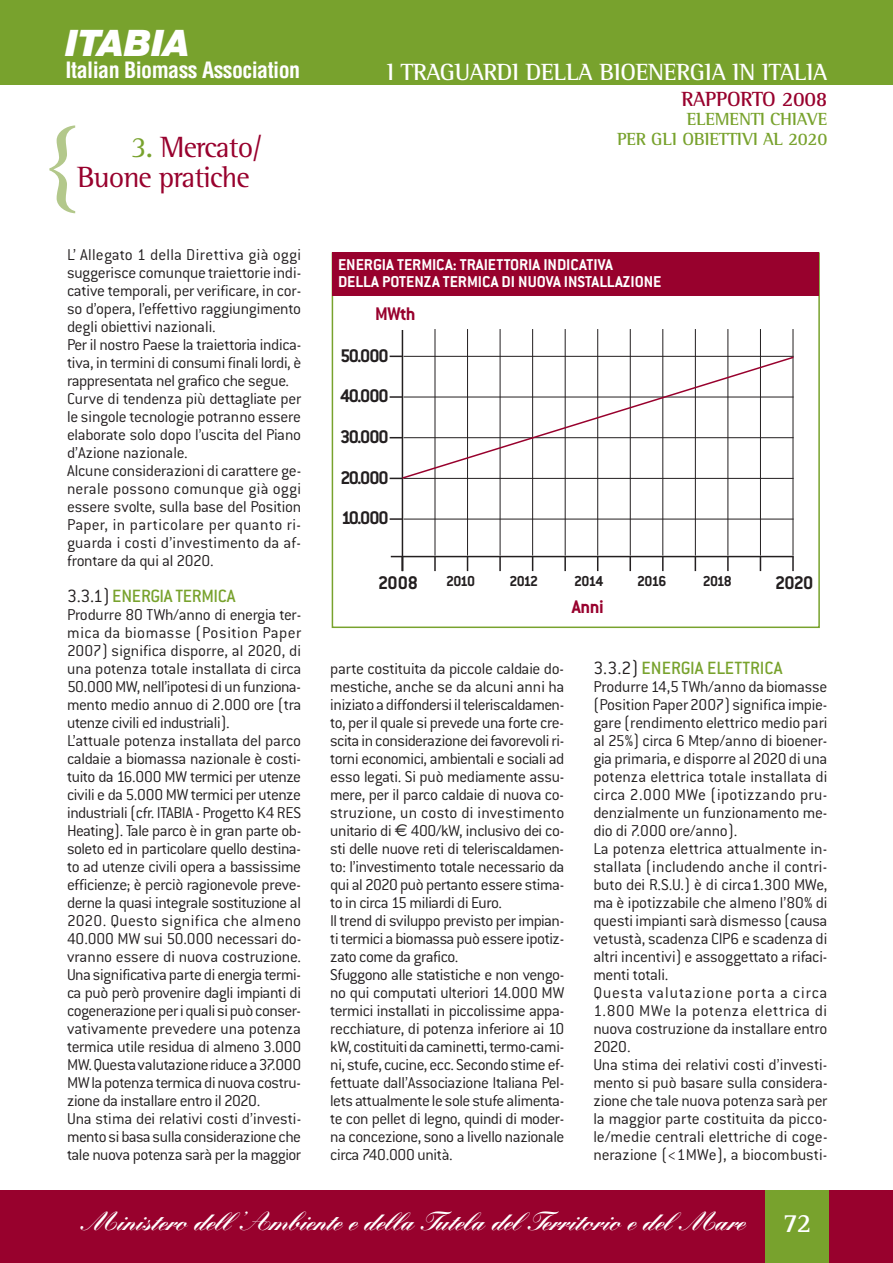
<style>
.page{position:relative;width:893px;height:1263px;background:#fff}
.page>*{position:absolute;margin:0;border:0;box-sizing:border-box;transform-origin:0 0}
.t1{font:88.05px "Rotis Serif";color:#b3c88b}
.t2{font:italic 900 36.6px "Helvetica Neue";color:#fff}
.t3{font:30px "Rotis Semi Serif";letter-spacing:-.03em;color:#98012d}
.t4{font:700 27px "Rotis Semi Serif";color:#fff}
.t5{font:900 25.5px "Kuenstler Script";letter-spacing:-.02em;color:#fff}
.t6{font:700 24px "Rotis Semi Serif";letter-spacing:-.015em;color:#fff}
.t7{font:700 condensed 21.9px "Helvetica";letter-spacing:-.025em;color:#fff}
.t8{font:700 21px "Rotis Semi Serif";letter-spacing:-.015em;color:#98012d}
.t9{font:700 20.1px/40.7px "Conduit ITC";letter-spacing:-.05em;color:#231f20;text-align:justify}
.t10{font:700 20.1px "Conduit ITC";letter-spacing:-.02em;color:#98012d}
.t11{font:500 19.5px "Conduit ITC";letter-spacing:-.015em;color:#78a22d}
.t12{font:700 18px/19.5px "Rotis Semi Serif";letter-spacing:-.015em;color:#78a22d;text-align:right}
.t13{font:300 17.25px/18px "Conduit ITC";letter-spacing:-.015em;color:#231f20}
.t14{font:700 17.25px/16.5px "Conduit ITC";color:#fff}
.t15{font:700 15.75px "Conduit ITC";letter-spacing:-.075em;color:#231f20}
.s1{color:#78a22d}
.s2{font-weight:300;color:#231f20}
.s3{font-family:"Euro Sans";font-weight:400}
</style>
<div class="page">
<div style="left:0;top:1px;width:893px;height:84px;background:#78a22d"></div>
<div style="left:1px;top:1190px;width:892px;height:73px;background:#98012d"></div>
<div style="left:765px;top:1190px;width:64px;height:73px;background:#78a22d"></div>
<div style="left:332px;top:252px;width:486px;height:43px;background:#98012d"></div>
<hr style="left:402px;top:330px;width:1px;height:241px;background:#231f20">
<svg style="left:434px;top:557px;width:2px;height:14px"></svg>
<svg style="left:467px;top:557px;width:1px;height:14px"></svg>
<svg style="left:499px;top:557px;width:2px;height:14px"></svg>
<svg style="left:532px;top:557px;width:1px;height:14px"></svg>
<svg style="left:564px;top:557px;width:2px;height:14px"></svg>
<svg style="left:597px;top:557px;width:1px;height:14px"></svg>
<svg style="left:629px;top:557px;width:2px;height:14px"></svg>
<svg style="left:662px;top:557px;width:2px;height:14px"></svg>
<svg style="left:695px;top:557px;width:1px;height:14px"></svg>
<svg style="left:727px;top:557px;width:2px;height:14px"></svg>
<svg style="left:760px;top:557px;width:1px;height:14px"></svg>
<svg style="left:792px;top:556px;width:2px;height:15px"></svg>
<hr style="left:391px;top:556px;width:402px;height:1px;background:#231f20">
<svg style="left:390px;top:396px;width:11px;height:2px"></svg>
<hr style="left:403px;top:519px;width:391px;height:1px;background:#231f20">
<svg style="left:390px;top:518px;width:12px;height:2px"></svg>
<hr style="left:435px;top:329px;width:1px;height:227px;background:#231f20">
<hr style="left:467px;top:329px;width:1px;height:227px;background:#231f20">
<hr style="left:500px;top:329px;width:1px;height:227px;background:#231f20">
<hr style="left:532px;top:329px;width:1px;height:227px;background:#231f20">
<hr style="left:565px;top:329px;width:1px;height:227px;background:#231f20">
<hr style="left:597px;top:329px;width:1px;height:227px;background:#231f20">
<hr style="left:630px;top:329px;width:1px;height:227px;background:#231f20">
<hr style="left:663px;top:329px;width:1px;height:227px;background:#231f20">
<hr style="left:695px;top:329px;width:1px;height:227px;background:#231f20">
<hr style="left:728px;top:329px;width:1px;height:227px;background:#231f20">
<hr style="left:760px;top:329px;width:1px;height:227px;background:#231f20">
<hr style="left:793px;top:329px;width:1px;height:227px;background:#231f20">
<svg style="left:401px;top:355px;width:393px;height:125px"></svg>
<h2 class="t2" style="left:66px;top:30px;width:126px">ITABIA</h2>
<p class="t7" style="left:66px;top:58px;width:236px">Italian Biomass Association</p>
<h1 class="t1" style="left:39px;top:128px;width:47px">{</h1>
<h3 class="t3" style="left:131px;top:136px;width:133px"><span class="s1">3.</span> Mercato/</h3>
<h3 class="t3" style="left:77px;top:167px;width:174px">Buone pratiche</h3>
<p class="t13" style="left:67px;top:248px;width:236px">L’ Allegato 1 della Direttiva già oggi suggerisce comunque traiettorie indi&shy;cative temporali, per verificare, in cor&shy;so d’opera, l’effettivo raggiungimento degli obiettivi nazionali.<br>Per il nostro Paese la traiettoria indica&shy;tiva, in termini di consumi finali lordi, è rappresentata nel grafico che segue.<br>Curve di tendenza più dettagliate per le singole tecnologie potranno essere elaborate solo dopo l’uscita del Piano d’Azione nazionale.<br>Alcune considerazioni di carattere ge&shy;nerale possono comunque già oggi essere svolte, sulla base del Position Paper, in particolare per quanto ri&shy;guarda i costi d’investimento da af&shy;frontare da qui al 2020.</p>
<p class="t11" style="left:67px;top:590px;width:170px"><span class="s2">3.3.1)</span> ENERGIA TERMICA</p>
<p class="t13" style="left:67px;top:608px;width:236px">Produrre 80 TWh/anno di energia ter&shy;mica da biomasse (Position Paper 2007) significa disporre, al 2020, di una potenza totale installata di circa 50.000 MW, nell’ipotesi di un funziona&shy;mento medio annuo di 2.000 ore (tra utenze civili ed industriali).<br>L’attuale potenza installata del parco caldaie a biomassa nazionale è costi&shy;tuito da 16.000 MW termici per utenze civili e da 5.000 MW termici per utenze industriali (cfr. ITABIA - Progetto K4 RES Heating). Tale parco è in gran parte ob&shy;soleto ed in particolare quello destina&shy;to ad utenze civili opera a bassissime efficienze; è perciò ragionevole preve&shy;derne la quasi integrale sostituzione al 2020. Questo significa che almeno 40.000 MW sui 50.000 necessari do&shy;vranno essere di nuova costruzione.<br>Una significativa parte di energia termi&shy;ca può però provenire dagli impianti di cogenerazione per i quali si può conser&shy;vativamente prevedere una potenza termica utile residua di almeno 3.000<br>MW. Questa valutazione riduce a 37.000<br>MW la potenza termica di nuova costru&shy;zione da installare entro il 2020.<br>Una stima dei relativi costi d’investi&shy;mento si basa sulla considerazione che tale nuova potenza sarà per la maggior</p>
<h3 class="t6" style="left:387px;top:64px;width:442px">I TRAGUARDI DELLA BIOENERGIA IN ITALIA</h3>
<p class="t8" style="left:681px;top:92px;width:147px">RAPPORTO 2008</p>
<p class="t12" style="left:617px;top:111px;width:212px">ELEMENTI CHIAVE<br>PER GLI OBIETTIVI AL 2020</p>
<p class="t14" style="left:338px;top:258px;width:325px">ENERGIA TERMICA: TRAIETTORIA INDICATIVA<br>DELLA POTENZA TERMICA DI NUOVA INSTALLAZIONE</p>
<p class="t10" style="left:375px;top:307px;width:42px">MWth</p>
<p class="t9" style="left:340px;top:337px;width:50px">50.000</p>
<p class="t9" style="left:340px;top:378px;width:50px">40.000<br>30.000<br>20.000<br>10.000</p>
<p class="t9" style="left:378px;top:564px;width:41px">2008</p>
<p class="t15" style="left:446px;top:576px;width:31px">2010</p>
<p class="t15" style="left:509px;top:576px;width:30px">2012</p>
<p class="t15" style="left:574px;top:576px;width:31px">2014</p>
<p class="t15" style="left:637px;top:576px;width:31px">2016</p>
<p class="t15" style="left:703px;top:576px;width:30px">2018</p>
<p class="t9" style="left:775px;top:564px;width:40px">2020</p>
<p class="t10" style="left:572px;top:600px;width:34px">Anni</p>
<p class="t13" style="left:330px;top:662px;width:236px">parte costituita da piccole caldaie do&shy;mestiche, anche se da alcuni anni ha iniziato a diffondersi il teleriscaldamen&shy;to, per il quale si prevede una forte cre&shy;scita in considerazione dei favorevoli ri&shy;torni economici, ambientali e sociali ad esso legati. Si può mediamente assu&shy;mere, per il parco caldaie di nuova co&shy;struzione, un costo di investimento unitario di <span class="s3">€</span> 400/kW, inclusivo dei co&shy;sti delle nuove reti di teleriscaldamen&shy;to: l’investimento totale necessario da qui al 2020 può pertanto essere stima&shy;to in circa 15 miliardi di Euro.<br>Il trend di sviluppo previsto per impian&shy;ti termici a biomassa può essere ipotiz&shy;zato come da grafico.<br>Sfuggono alle statistiche e non vengo&shy;no qui computati ulteriori 14.000 MW termici installati in piccolissime appa&shy;recchiature, di potenza inferiore ai 10 kW, costituiti da caminetti, termo-cami&shy;ni, stufe, cucine, ecc. Secondo stime ef&shy;fettuate dall’Associazione Italiana Pel&shy;lets attualmente le sole stufe alimenta&shy;te con pellet di legno, quindi di moder&shy;na concezione, sono a livello nazionale circa 740.000 unità.</p>
<p class="t11" style="left:593px;top:662px;width:191px"><span class="s2">3.3.2)</span> ENERGIA ELETTRICA</p>
<p class="t13" style="left:593px;top:680px;width:236px">Produrre 14,5 TWh/anno da biomasse (Position Paper 2007) significa impie&shy;gare (rendimento elettrico medio pari al 25%) circa 6 Mtep/anno di bioener&shy;gia primaria, e disporre al 2020 di una potenza elettrica totale installata di circa 2.000 MWe (ipotizzando pru&shy;denzialmente un funzionamento me&shy;dio di 7.000 ore/anno).<br>La potenza elettrica attualmente in&shy;stallata (includendo anche il contri&shy;buto dei R.S.U.) è di circa1.300 MWe, ma è ipotizzabile che almeno l’80% di questi impianti sarà dismesso (causa vetustà, scadenza CIP6 e scadenza di altri incentivi) e assoggettato a rifaci&shy;menti totali.<br>Questa valutazione porta a circa 1.800 MWe la potenza elettrica di nuova costruzione da installare entro 2020.<br>Una stima dei relativi costi d’investi&shy;mento si può basare sulla considera&shy;zione che tale nuova potenza sarà per la maggior parte costituita da picco&shy;le/medie centrali elettriche di coge&shy;nerazione (&lt;1MWe), a biocombusti-</p>
<h3 class="t5" style="left:81px;top:1212px;width:666px">Ministero dell ’Ambiente e della Tutela del Territorio e del Mare</h3>
<h3 class="t4" style="left:783px;top:1213px;width:30px">72</h3>
</div>
